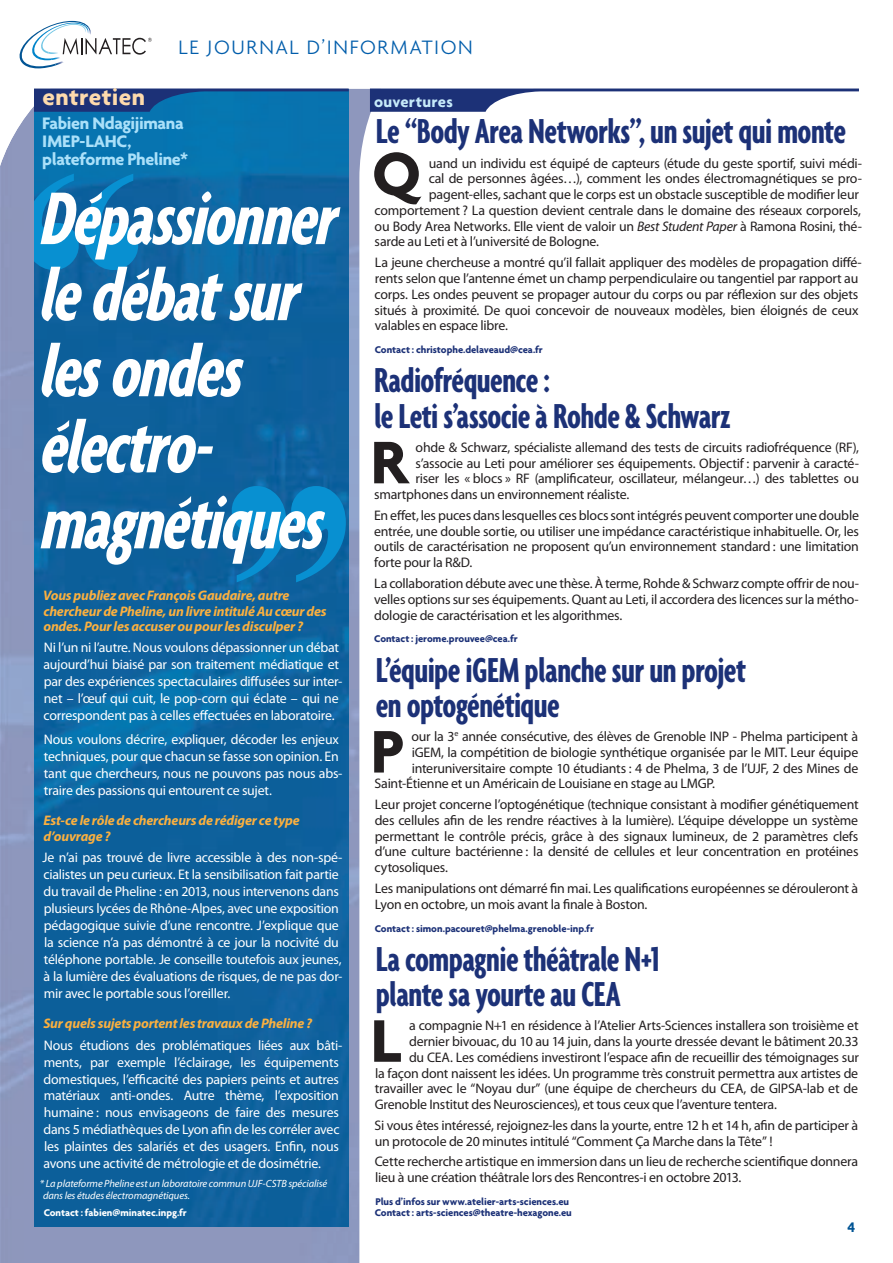
<style>
.page{position:relative;width:893px;height:1263px;background:#fff}
.page>*{position:absolute;margin:0;border:0;box-sizing:border-box;transform-origin:0 0}
.t1{font:italic 700 extra-condensed 80.7px/76.1px "Agenda";color:#fff}
.t2{font:700 64.95px "Agenda";color:#231f20}
.t3{font:700 extra-condensed 37.5px/35.2px "Agenda";letter-spacing:-.015em;color:#1c3177}
.t4{font:700 25.2px "Agenda";letter-spacing:.01em;color:#fedbad}
.t5{font:300 21px "Agenda";letter-spacing:.075em;color:#015dab}
.t6{font:700 18px/18px "Agenda";letter-spacing:-.025em;color:#aae0f9}
.t7{font:700 16.5px "Agenda";letter-spacing:.02em;color:#c6eafa}
.t8{font:700 15px "Agenda";color:#015494}
.t9{font:13.8px/15.8px "Myriad Pro";letter-spacing:-.015em;color:#231f20}
.t10{font:13.8px/17px "Myriad Pro";letter-spacing:-.015em;color:#fff}
.t11{font:italic 700 13.8px/15.8px "Myriad Pro";letter-spacing:-.015em;color:#fbb03f}
.t12{font:700 10.5px/11.2px "Agenda";letter-spacing:-.005em;color:#1c3177}
.t13{font:italic 10.5px/12px "Myriad Pro";letter-spacing:-.01em;color:#fff}
.t14{font:700 10.5px "Agenda";letter-spacing:-.005em;color:#fff}
.s1{font-style:italic}
</style>
<div class="page">
<img style="left:0;top:89px;width:371px;height:1174px">
<svg style="left:20px;top:21px;width:132px;height:47px"></svg>
<img style="left:34px;top:166px;width:315px;height:1061px">
<svg style="left:370px;top:89px;width:489px;height:23px"></svg>
<svg style="left:232px;top:486px;width:114px;height:96px;background:#0a79b7"></svg>
<svg style="left:34px;top:174px;width:104px;height:96px;background:#0a7ab9"></svg>
<svg style="left:0;top:89px;width:349px;height:77px;background:#1c74ad"></svg>
<h3 class="t4" style="left:43px;top:82px;width:104px">entretien</h3>
<h3 class="t5" style="left:179px;top:35px;width:296px">LE JOURNAL D’INFORMATION</h3>
<p class="t7" style="left:374px;top:91px;width:80px">ouvertures</p>
<h3 class="t6" style="left:42px;top:113px;width:147px">Fabien Ndagijimana<br>IMEP-LAHC, plateforme Pheline*</h3>
<h1 class="t1" style="left:37px;top:179px;width:318px">Dépassionner ledébatsur lesondes électro&shy;magnétiques</h1>
<p class="t11" style="left:43px;top:587px;width:285px">Vous publiez avec François Gaudaire, autre chercheur de Pheline, un livre intitulé Au cœur des ondes. Pour les accuser ou pour les disculper ?</p>
<p class="t10" style="left:44px;top:640px;width:300px">Ni l’un ni l’autre. Nous voulons dépassionner un débat aujourd’hui biaisé par son traitement médiatique et par des expériences spectaculaires diffusées sur inter&shy;net – l’œuf qui cuit, le pop-corn qui éclate – qui ne correspondent pas à celles effectuées en laboratoire.</p>
<p class="t10" style="left:44px;top:731px;width:300px">Nous voulons décrire, expliquer, décoder les enjeux techniques, pour que chacun se fasse son opinion. En tant que chercheurs, nous ne pouvons pas nous abs&shy;traire des passions qui entourent ce sujet.</p>
<p class="t11" style="left:44px;top:813px;width:258px">Est-ce le rôle de chercheurs de rédiger ce type d’ouvrage ?</p>
<p class="t10" style="left:42px;top:849px;width:302px">Je n’ai pas trouvé de livre accessible à des non-spé&shy;cialistes un peu curieux. Et la sensibilisation fait partie du travail de Pheline : en 2013, nous intervenons dans plusieurs lycées de Rhône-Alpes, avec une exposition pédagogique suivie d’une rencontre. J’explique que la science n’a pas démontré à ce jour la nocivité du téléphone portable. Je conseille toutefois aux jeunes, à la lumière des évaluations de risques, de ne pas dor&shy;mir avec le portable sous l’oreiller.</p>
<p class="t11" style="left:43px;top:1016px;width:270px">Sur quels sujets portent les travaux de Pheline ?</p>
<p class="t10" style="left:44px;top:1037px;width:300px">Nous étudions des problématiques liées aux bâti&shy;ments, par exemple l’éclairage, les équipements domestiques, l’efficacité des papiers peints et autres matériaux anti-ondes. Autre thème, l’exposition humaine : nous envisageons de faire des mesures dans 5 médiathèques de Lyon afin de les corréler avec les plaintes des salariés et des usagers. Enfin, nous avons une activité de métrologie et de dosimétrie.</p>
<p class="t13" style="left:40px;top:1177px;width:289px">* La plateforme Pheline est un laboratoire commun UJF-CSTB spécialisé dans les études électromagnétiques.</p>
<p class="t14" style="left:44px;top:1206px;width:145px">Contact : fabien@minatec.inpg.fr</p>
<h3 class="t3" style="left:376px;top:113px;width:472px">Le “Body Area Networks”, un sujet qui monte</h3>
<h2 class="t2" style="left:372px;top:134px;width:51px">Q</h2>
<p class="t9" style="left:429px;top:155px;width:435px">uand un individu est équipé de capteurs (étude du geste sportif, suivi médi-</p>
<p class="t9" style="left:429px;top:171px;width:435px">cal de personnes âgées…), comment les ondes électromagnétiques se pro-</p>
<p class="t9" style="left:429px;top:187px;width:432px">pagent-elles, sachant que le corps est un obstacle susceptible de modifier leur</p>
<p class="t9" style="left:375px;top:203px;width:488px">comportement ? La question devient centrale dans le domaine des réseaux corporels,</p>
<p class="t9" style="left:375px;top:218px;width:489px">ou Body Area Networks. Elle vient de valoir un <span class="s1">Best Student Paper</span> à Ramona Rosini, thé-</p>
<p class="t9" style="left:375px;top:234px;width:226px">sarde au Leti et à l’université de Bologne.</p>
<p class="t9" style="left:375px;top:255px;width:489px">La jeune chercheuse a montré qu’il fallait appliquer des modèles de propagation diffé&shy;rents selon que l’antenne émet un champ perpendiculaire ou tangentiel par rapport au corps. Les ondes peuvent se propager autour du corps ou par réflexion sur des objets situés à proximité. De quoi concevoir de nouveaux modèles, bien éloignés de ceux valables en espace libre.</p>
<p class="t12" style="left:375px;top:344px;width:170px">Contact : christophe.delaveaud@cea.fr</p>
<h3 class="t3" style="left:374px;top:362px;width:358px">Radiofréquence :<br>le Leti s’associe à Rohde &amp; Schwarz</h3>
<h2 class="t2" style="left:371px;top:423px;width:41px">R</h2>
<p class="t9" style="left:416px;top:440px;width:445px">ohde &amp; Schwarz, spécialiste allemand des tests de circuits radiofréquence (RF),</p>
<p class="t9" style="left:416px;top:455px;width:445px">s’associe au Leti pour améliorer ses équipements. Objectif : parvenir à caracté-</p>
<p class="t9" style="left:416px;top:471px;width:445px">riser les « blocs » RF (amplificateur, oscillateur, mélangeur…) des tablettes ou</p>
<p class="t9" style="left:374px;top:487px;width:257px">smartphones dans un environnement réaliste.</p>
<p class="t9" style="left:374px;top:508px;width:486px;text-align:justify">En effet, les puces dans lesquelles ces blocs sont intégrés peuvent comporter une double entrée, une double sortie, ou utiliser une impédance caractéristique inhabituelle. Or, les outils de caractérisation ne proposent qu’un environnement standard : une limitation forte pour la R&amp;D.</p>
<p class="t9" style="left:374px;top:576px;width:486px;text-align:justify">La collaboration débute avec une thèse. À terme, Rohde &amp; Schwarz compte offrir de nou&shy;velles options sur ses équipements. Quant au Leti, il accordera des licences sur la métho&shy;dologie de caractérisation et les algorithmes.</p>
<p class="t12" style="left:374px;top:633px;width:145px">Contact : jerome.prouvee@cea.fr</p>
<h3 class="t3" style="left:376px;top:651px;width:372px">L’équipe iGEM planche sur un projet en optogénétique</h3>
<h2 class="t2" style="left:371px;top:712px;width:35px">P</h2>
<p class="t9" style="left:411px;top:729px;width:448px">our la 3<sup>e</sup> année consécutive, des élèves de Grenoble INP - Phelma participent à</p>
<p class="t9" style="left:412px;top:744px;width:448px">iGEM, la compétition de biologie synthétique organisée par le MIT. Leur équipe</p>
<p class="t9" style="left:412px;top:760px;width:448px">interuniversitaire compte 10 étudiants : 4 de Phelma, 3 de l’UJF, 2 des Mines de</p>
<p class="t9" style="left:375px;top:776px;width:342px">Saint-Étienne et un Américain de Louisiane en stage au LMGP.</p>
<p class="t9" style="left:375px;top:797px;width:485px;text-align:justify">Leur projet concerne l’optogénétique (technique consistant à modifier génétiquement des cellules afin de les rendre réactives à la lumière). L’équipe développe un système permettant le contrôle précis, grâce à des signaux lumineux, de 2 paramètres clefs d’une culture bactérienne : la densité de cellules et leur concentration en protéines cytosoliques.</p>
<p class="t9" style="left:375px;top:881px;width:485px">Les manipulations ont démarré fin mai. Les qualifications européennes se dérouleront à<br>Lyon en octobre, un mois avant la finale à Boston.</p>
<p class="t12" style="left:375px;top:922px;width:221px">Contact : simon.pacouret@phelma.grenoble-inp.fr</p>
<h3 class="t3" style="left:376px;top:940px;width:285px">La compagnie théâtrale N+1 plante sa yourte au CEA</h3>
<h2 class="t2" style="left:371px;top:1001px;width:32px">L</h2>
<p class="t9" style="left:409px;top:1018px;width:451px">a compagnie N+1 en résidence à l’Atelier Arts-Sciences installera son troisième et</p>
<p class="t9" style="left:409px;top:1034px;width:451px">dernier bivouac, du 10 au 14 juin, dans la yourte dressée devant le bâtiment 20.33</p>
<p class="t9" style="left:409px;top:1049px;width:451px">du CEA. Les comédiens investiront l’espace afin de recueillir des témoignages sur</p>
<p class="t9" style="left:375px;top:1065px;width:485px">la façon dont naissent les idées. Un programme très construit permettra aux artistes de</p>
<p class="t9" style="left:375px;top:1081px;width:485px">travailler avec le “Noyau dur” (une équipe de chercheurs du CEA, de GIPSA-lab et de</p>
<p class="t9" style="left:375px;top:1097px;width:404px">Grenoble Institut des Neurosciences), et tous ceux que l’aventure tentera.</p>
<p class="t9" style="left:375px;top:1117px;width:485px">Si vous êtes intéressé, rejoignez-les dans la yourte, entre 12 h et 14 h, afin de participer à un protocole de 20 minutes intitulé “Comment Ça Marche dans la Tête” !</p>
<p class="t9" style="left:375px;top:1154px;width:485px">Cette recherche artistique en immersion dans un lieu de recherche scientifique donnera lieu à une création théâtrale lors des Rencontres-i en octobre 2013.</p>
<p class="t12" style="left:375px;top:1196px;width:199px">Plus d’infos sur www.atelier-arts-sciences.eu<br>Contact : arts-sciences@theatre-hexagone.eu</p>
<p class="t8" style="left:847px;top:1218px;width:9px">4</p>
</div>
